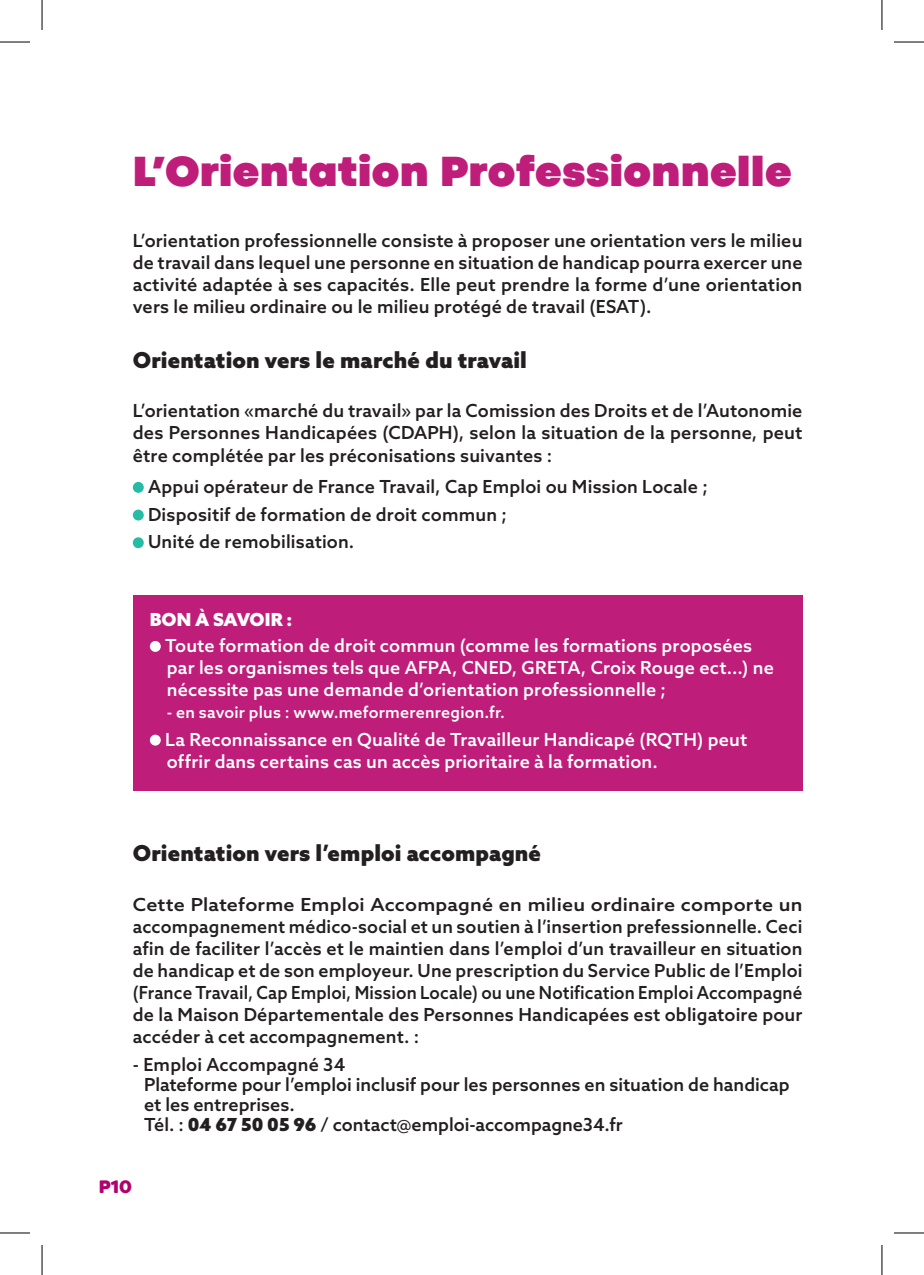
<style>
.page{position:relative;width:924px;height:1275px;background:#fff}
.page>*{position:absolute;margin:0;border:0;box-sizing:border-box;transform-origin:0 0}
.t1{font:900 44px "Codec Pro";letter-spacing:.01em;color:#be1e79}
.t2{font:900 22px "Azo Sans";letter-spacing:.005em;color:#231f20}
.t3{font:500 18px/22px "Azo Sans";letter-spacing:.01em;color:#231f20;text-align:justify}
.t4{font:500 18px/22px "Azo Sans";letter-spacing:.01em;color:#231f20;text-align:justify;scale:1.09 1}
.t5{font:500 18px/22px "Azo Sans";letter-spacing:.01em;color:#fff}
.t6{font:900 18px "Azo Sans";color:#fff}
.t7{font:800 18px "Filson Soft W03";color:#b2016f}
.t8{font:500 16px "Azo Sans";letter-spacing:.015em;color:#fff}
.s1{font-weight:900}
</style>
<div class="page">
<div style="left:133px;top:482px;width:11px;height:11px;background:#24bca4;border-radius:50%"></div>
<div style="left:133px;top:509px;width:11px;height:11px;background:#24bca4;border-radius:50%"></div>
<div style="left:133px;top:537px;width:11px;height:11px;background:#24bca4;border-radius:50%"></div>
<div style="left:133px;top:595px;width:669px;height:195px;background:#be1e79"></div>
<div style="left:150px;top:641px;width:11px;height:11px;background:#fff;border-radius:50%"></div>
<div style="left:150px;top:734px;width:11px;height:11px;background:#fff;border-radius:50%"></div>
<hr style="left:0;top:42px;width:30px;height:1px;background:#000">
<hr style="left:893px;top:42px;width:30px;height:1px;background:#000">
<hr style="left:0;top:1232px;width:30px;height:1px;background:#000">
<hr style="left:893px;top:1232px;width:30px;height:1px;background:#000">
<hr style="left:42px;top:0;width:1px;height:30px;background:#000">
<hr style="left:42px;top:1245px;width:1px;height:30px;background:#000">
<hr style="left:881px;top:0;width:1px;height:30px;background:#000">
<hr style="left:881px;top:1245px;width:1px;height:30px;background:#000">
<h1 class="t1" style="left:133px;top:145px;width:660px">L’Orientation Professionnelle</h1>
<p class="t3" style="left:133px;top:230px;width:671px">L’orientation professionnelle consiste à proposer une orientation vers le milieu de travail dans lequel une personne en situation de handicap pourra exercer une activité adaptée à ses capacités. Elle peut prendre la forme d’une orientation vers le milieu ordinaire ou le milieu protégé de travail (ESAT).</p>
<p class="t2" style="left:133px;top:345px;width:395px">Orientation vers le marché du travail</p>
<p class="t3" style="left:133px;top:400px;width:670px">L’orientation «marché du travail» par la Comission des Droits et de l’Autonomie des Personnes Handicapées (CDAPH), selon la situation de la personne, peut être complétée par les préconisations suivantes :</p>
<p class="t3" style="left:148px;top:472px;width:561px;line-height:27.6px;text-align:left">Appui opérateur de France Travail, Cap Emploi ou Mission Locale ;<br>Dispositif de formation de droit commun ;<br>Unité de remobilisation.</p>
<p class="t6" style="left:150px;top:607px;width:144px">BON À SAVOIR :</p>
<p class="t5" style="left:165px;top:634px;width:610px">Toute formation de droit commun (comme les formations proposées par les organismes tels que AFPA, CNED, GRETA, Croix Rouge ect...) ne nécessite pas une demande d’orientation professionnelle ;</p>
<p class="t8" style="left:167px;top:701px;width:339px">- en savoir plus : www.meformerenregion.fr.</p>
<p class="t5" style="left:165px;top:728px;width:583px">La Reconnaissance en Qualité de Travailleur Handicapé (RQTH) peut offrir dans certains cas un accès prioritaire à la formation.</p>
<p class="t2" style="left:133px;top:838px;width:409px">Orientation vers l’emploi accompagné</p>
<p class="t4" style="left:133px;top:893px;width:615px">Cette Plateforme Emploi Accompagné en milieu ordinaire comporte un accompagnement médico-social et un soutien à l’insertion prefessionnelle. Ceci afin de faciliter l’accès et le maintien dans l’emploi d’un travailleur en situation de handicap et de son employeur. Une prescription du Service Public de l’Emploi (France Travail, Cap Emploi, Mission Locale) ou une Notification Emploi Accompagné de la Maison Départementale des Personnes Handicapées est obligatoire pour accéder à cet accompagnement. :</p>
<p class="t3" style="left:144px;top:1054px;width:646px;line-height:20px;text-align:left;text-indent:-11px">- Emploi Accompagné 34<br>Plateforme pour l’emploi inclusif pour les personnes en situation de handicap et les entreprises.<br>Tél. : <span class="s1">04 67 50 05 96</span> / contact@emploi-accompagne34.fr</p>
<p class="t7" style="left:99px;top:1175px;width:35px">P10</p>
</div>
